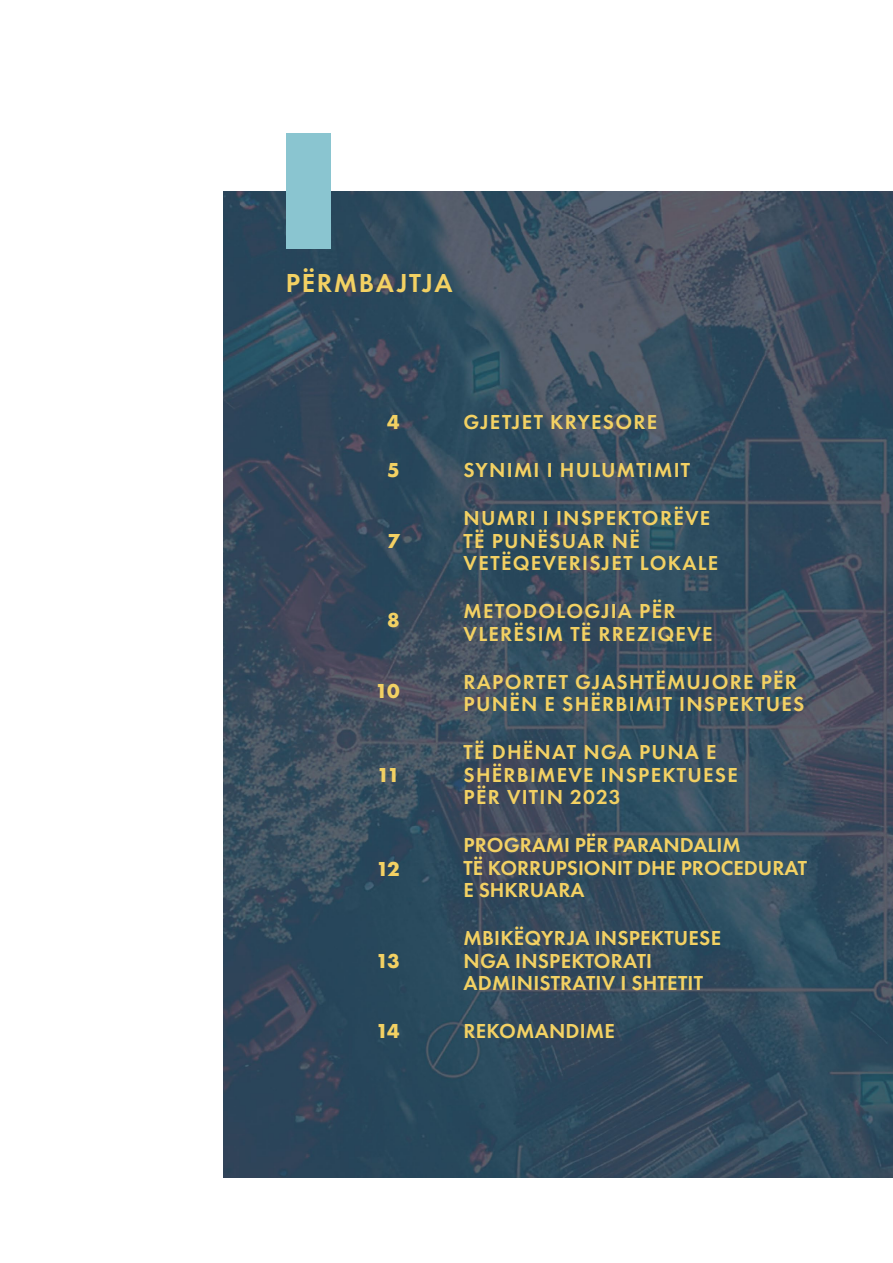
<style>
.page{position:relative;width:893px;height:1263px;background:#fff}
.page>*{position:absolute;margin:0;border:0;box-sizing:border-box;transform-origin:0 0}
.t1{font:600 27px "Futura PT";letter-spacing:.06em;color:#f3d163}
.t2{font:600 21px/22.5px "Futura PT";letter-spacing:.06em;color:#f3d163}
.t3{font:600 21px/22.5px "Futura PT";letter-spacing:.01em;color:#f3d163}
.t4{font:600 21px/22.5px "Futura PT";color:#f3d163}
.t5{font:700 21px "Futura PT";letter-spacing:-.06em;color:#f3d163}
</style>
<div class="page">
<img style="left:223px;top:191px;width:670px;height:987px">
<div style="left:286px;top:134px;width:45px;height:115px;background:#8ac5d0"></div>
<p class="t1" style="left:286px;top:266px;width:169px">PËRMBAJTJA</p>
<p class="t5" style="left:387px;top:408px;width:14px">4</p>
<p class="t5" style="left:387px;top:456px;width:14px">5</p>
<p class="t5" style="left:387px;top:527px;width:14px">7</p>
<p class="t5" style="left:387px;top:606px;width:14px">8</p>
<p class="t5" style="left:375px;top:678px;width:26px">10</p>
<p class="t5" style="left:377px;top:762px;width:24px">11</p>
<p class="t5" style="left:376px;top:855px;width:25px">12</p>
<p class="t5" style="left:376px;top:947px;width:25px">13</p>
<p class="t5" style="left:376px;top:1017px;width:25px">14</p>
<p class="t2" style="left:464px;top:411px;width:195px">GJETJET KRYESORE</p>
<p class="t2" style="left:464px;top:459px;width:228px">SYNIMI I HULUMTIMIT</p>
<p class="t2" style="left:464px;top:507px;width:256px">NUMRI I INSPEKTORËVE<br>TË PUNËSUAR NË<br>VETËQEVERISJET LOKALE</p>
<p class="t2" style="left:464px;top:600px;width:250px">METODOLOGJIA PËR<br>VLERËSIM TË RREZIQEVE</p>
<p class="t2" style="left:464px;top:670px;width:342px">RAPORTET GJASHTËMUJORE PËR<br>PUNËN E SHËRBIMIT INSPEKTUES</p>
<p class="t2" style="left:464px;top:741px;width:276px">TË DHËNAT NGA PUNA E<br>SHËRBIMEVE INSPEKTUESE<br>PËR VITIN 2023</p>
<p class="t4" style="left:464px;top:834px;width:345px">PROGRAMI PËR PARANDALIM<br>TË KORRUPSIONIT DHE PROCEDURAT<br>E SHKRUARA</p>
<p class="t3" style="left:464px;top:927px;width:259px">MBIKËQYRJA INSPEKTUESE<br>NGA INSPEKTORATI<br>ADMINISTRATIV I SHTETIT</p>
<p class="t3" style="left:464px;top:1020px;width:153px">REKOMANDIME</p>
</div>
